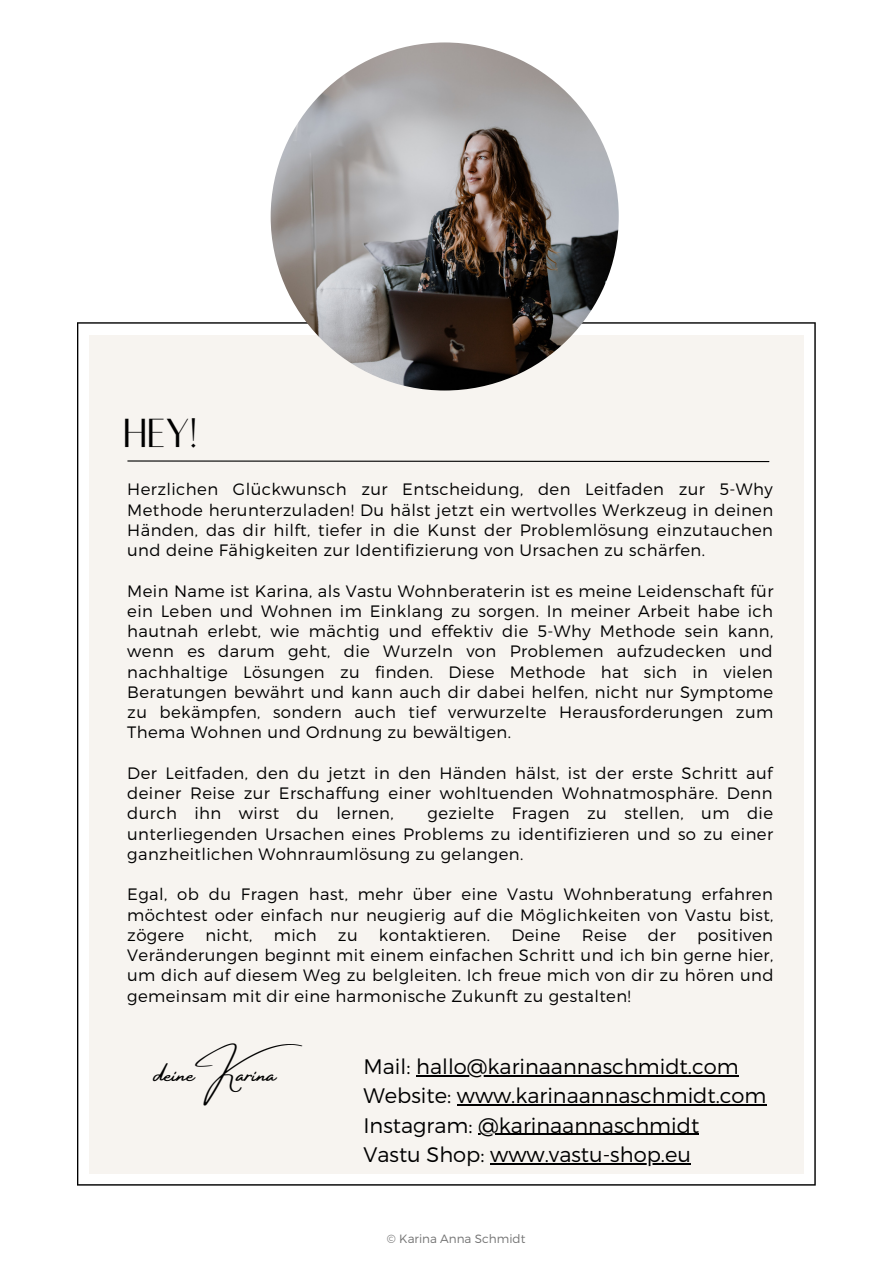
<style>
.page{position:relative;width:893px;height:1264px;background:#fff}
.page>*{position:absolute;margin:0;border:0;box-sizing:border-box;transform-origin:0 0}
.t1{font:45px "Alta regular";color:#000}
.t2{font:27px "Amsterdam Four";color:#000}
.t3{font:300 21px "Montserrat";color:#000}
.t4{font:300 16.5px/20.2px "Montserrat";letter-spacing:.025em;color:#000;text-align:justify}
.t5{font:300 12px "Montserrat";color:#737373}
</style>
<div class="page">
<div style="left:77px;top:322px;width:738px;height:863px;background:#f7f4f0"></div>
<img style="left:270px;top:42px;width:348px;height:348px;border-radius:50%">
<svg style="left:127px;top:460px;width:643px;height:2px"></svg>
<hr style="left:416px;top:1075px;width:322px;height:1px;background:#000">
<hr style="left:457px;top:1104px;width:309px;height:1px;background:#000">
<hr style="left:478px;top:1133px;width:221px;height:1px;background:#000">
<hr style="left:490px;top:1162px;width:201px;height:2px;background:#000">
<p class="t1" style="left:123px;top:411px;width:76px">Hey!</p>
<p class="t4" style="left:127px;top:478px;width:647px">Herzlichen Glückwunsch zur Entscheidung, den Leitfaden zur 5-Why Methode herunterzuladen! Du hälst jetzt ein wertvolles Werkzeug in deinen Händen, das dir hilft, tiefer in die Kunst der Problemlösung einzutauchen und deine Fähigkeiten zur Identifizierung von Ursachen zu schärfen.</p>
<p class="t4" style="left:127px;top:580px;width:647px">Mein Name ist Karina, als Vastu Wohnberaterin ist es meine Leidenschaft für ein Leben und Wohnen im Einklang zu sorgen. In meiner Arbeit habe ich hautnah erlebt, wie mächtig und effektiv die 5-Why Methode sein kann, wenn es darum geht, die Wurzeln von Problemen aufzudecken und nachhaltige Lösungen zu finden. Diese Methode hat sich in vielen Beratungen bewährt und kann auch dir dabei helfen, nicht nur Symptome zu bekämpfen, sondern auch tief verwurzelte Herausforderungen zum Thema Wohnen und Ordnung zu bewältigen.</p>
<p class="t4" style="left:127px;top:762px;width:646px">Der Leitfaden, den du jetzt in den Händen hälst, ist der erste Schritt auf deiner Reise zur Erschaffung einer wohltuenden Wohnatmosphäre. Denn durch ihn wirst du lernen,</p>
<p class="t4" style="left:127px;top:802px;width:647px;text-indent:300px">gezielte Fragen zu stellen, um die unterliegenden Ursachen eines Problems zu identifizieren und so zu einer ganzheitlichen Wohnraumlösung zu gelangen.</p>
<p class="t4" style="left:127px;top:883px;width:647px">Egal, ob du Fragen hast, mehr über eine Vastu Wohnberatung erfahren möchtest oder einfach nur neugierig auf die Möglichkeiten von Vastu bist, zögere</p>
<p class="t4" style="left:205px;top:924px;width:49px">nicht,</p>
<p class="t4" style="left:274px;top:924px;width:44px">mich</p>
<p class="t4" style="left:338px;top:924px;width:21px">zu</p>
<p class="t4" style="left:379px;top:924px;width:113px">kontaktieren.</p>
<p class="t4" style="left:511px;top:924px;width:51px">Deine</p>
<p class="t4" style="left:582px;top:924px;width:46px">Reise</p>
<p class="t4" style="left:648px;top:924px;width:29px">der</p>
<p class="t4" style="left:127px;top:924px;width:647px;text-indent:569px">positiven Veränderungen beginnt mit einem einfachen Schritt und ich bin gerne hier, um dich auf diesem Weg zu belgleiten. Ich freue mich von dir zu hören und gemeinsam mit dir eine harmonische Zukunft zu gestalten!</p>
<p class="t2" style="left:154px;top:1058px;width:160px">deine Karina</p>
<p class="t3" style="left:363px;top:1053px;width:376px">Mail: hallo@karinaannaschmidt.com</p>
<p class="t3" style="left:363px;top:1082px;width:404px">Website: www.karinaannaschmidt.com</p>
<p class="t3" style="left:363px;top:1111px;width:337px">Instagram: @karinaannaschmidt</p>
<p class="t3" style="left:363px;top:1140px;width:329px">Vastu Shop: www.vastu-shop.eu</p>
<p class="t5" style="left:387px;top:1231px;width:140px">© Karina Anna Schmidt</p>
</div>
